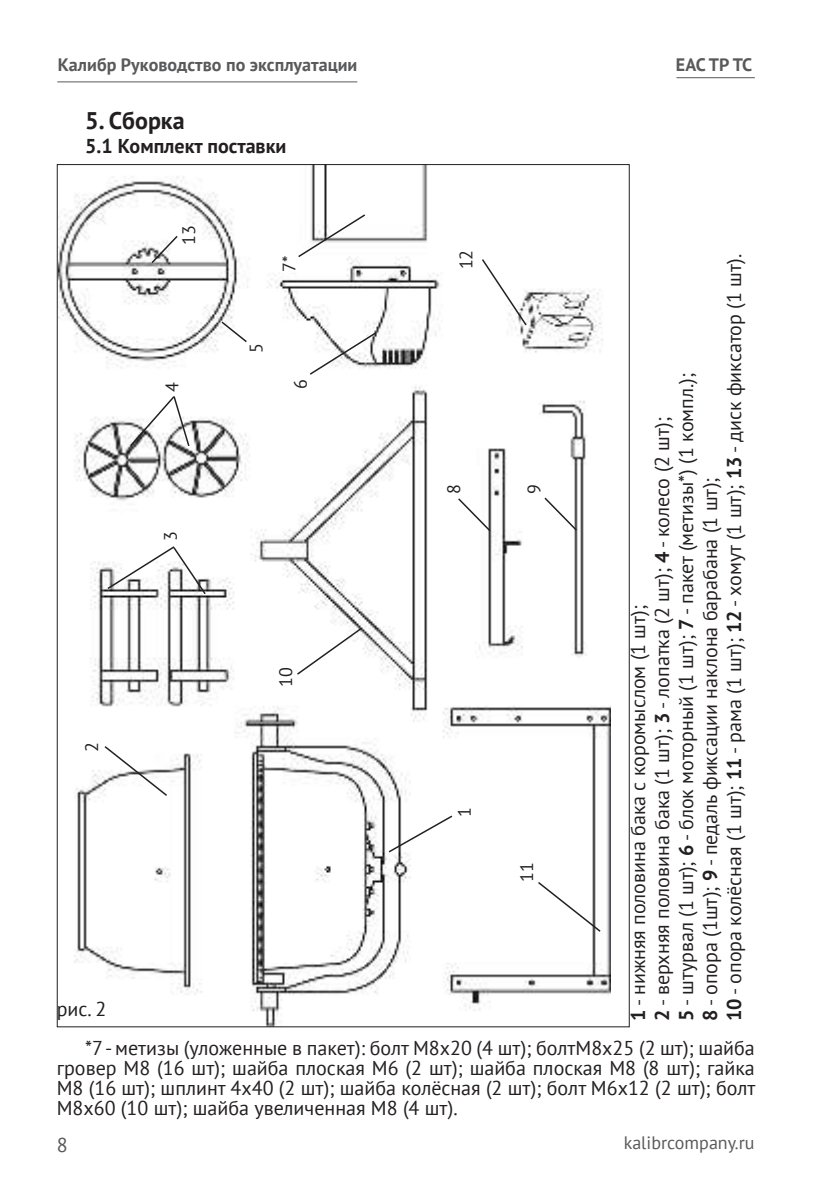
<style>
.page{position:relative;width:840px;height:1191px;background:#fff}
.page>*{position:absolute;margin:0;border:0;box-sizing:border-box;transform-origin:0 0}
.t1{font:700 24px "PT Sans";color:#231f20}
.t2{font:20px/24px "PT Sans";color:#231f20}
.t3{font:700 20px "PT Sans";color:#231f20}
.t4{font:20px "PT Sans";color:#58595b}
.t5{font:700 18px "PT Sans";color:#58595b}
.t6{font:18px "PT Sans";color:#231f20}
.t7{font:18px "PT Sans";color:#58595b}
.s1{font-weight:700}
</style>
<div class="page">
<hr style="left:57px;top:81px;width:300px;height:1px;background:#58595b">
<hr style="left:676px;top:77px;width:78px;height:1px;background:#58595b">
<img style="left:59px;top:166px;width:551px;height:859px">
<svg style="left:103px;top:744px;width:66px;height:53px"></svg>
<svg style="left:220px;top:320px;width:28px;height:24px"></svg>
<svg style="left:542px;top:496px;width:36px;height:36px"></svg>
<svg style="left:456px;top:497px;width:36px;height:36px"></svg>
<svg style="left:106px;top:545px;width:101px;height:51px"></svg>
<svg style="left:308px;top:330px;width:70px;height:46px"></svg>
<svg style="left:296px;top:213px;width:70px;height:46px"></svg>
<svg style="left:129px;top:394px;width:61px;height:54px"></svg>
<svg style="left:387px;top:814px;width:66px;height:40px"></svg>
<svg style="left:150px;top:234px;width:29px;height:31px"></svg>
<svg style="left:536px;top:880px;width:66px;height:53px"></svg>
<svg style="left:480px;top:257px;width:48px;height:70px"></svg>
<svg style="left:295px;top:626px;width:68px;height:50px"></svg>
<p class="t5" style="left:58px;top:53px;width:301px">Калибр Руководство по эксплуатации</p>
<p class="t1" style="left:85px;top:104px;width:101px">5. Сборка</p>
<p class="t3" style="left:85px;top:132px;width:203px">5.1 Комплект поставки</p>
<p class="t6" style="left:182px;top:245px;width:21px;rotate:-90deg">13</p>
<p class="t5" style="left:675px;top:52px;width:78px">EAC ТР ТС</p>
<p class="t6" style="left:459px;top:269px;width:21px;rotate:-90deg">12</p>
<p class="t2" style="left:625px;top:1021px;width:768px;rotate:-90deg"><span class="s1">1</span> - нижняя половина бака с коромыслом (1 шт);<br><span class="s1">2</span> - верхняя половина бака (1 шт); <span class="s1">3</span> - лопатка (2 шт); <span class="s1">4</span> - колесо (2 шт);<br><span class="s1">5</span> - штурвал (1 шт); <span class="s1">6</span> - блок моторный (1 шт); <span class="s1">7</span> - пакет (метизы*) (1 компл.);<br><span class="s1">8</span> - опора (1шт); <span class="s1">9</span> - педаль фиксации наклона барабана (1 шт);<br><span class="s1">10</span> - опора колёсная (1 шт); <span class="s1">11</span> - рама (1 шт); <span class="s1">12</span> - хомут (1 шт); <span class="s1">13</span> - диск фиксатор (1 шт).</p>
<p class="t2" style="left:57px;top:1037px;width:699px;line-height:20px;text-align:justify;text-indent:28px">*7 - метизы (уложенные в пакет): болт М8х20 (4 шт); болтМ8х25 (2 шт); шайба гровер М8 (16 шт); шайба плоская М6 (2 шт); шайба плоская М8 (8 шт); гайка М8 (16 шт); шплинт 4х40 (2 шт); шайба колёсная (2 шт); болт М6х12 (2 шт); болт М8х60 (10 шт); шайба увеличенная М8 (4 шт).</p>
<p class="t6" style="left:277px;top:272px;width:18px;rotate:-90deg">7*</p>
<p class="t6" style="left:244px;top:353px;width:11px;rotate:-90deg">5</p>
<p class="t6" style="left:294px;top:389px;width:11px;rotate:-90deg">6</p>
<p class="t6" style="left:161px;top:391px;width:11px;rotate:-90deg">4</p>
<p class="t6" style="left:442px;top:494px;width:11px;rotate:-90deg">8</p>
<p class="t6" style="left:522px;top:494px;width:11px;rotate:-90deg">9</p>
<p class="t6" style="left:164px;top:541px;width:11px;rotate:-90deg">3</p>
<p class="t6" style="left:279px;top:687px;width:21px;rotate:-90deg">10</p>
<p class="t6" style="left:85px;top:751px;width:11px;rotate:-90deg">2</p>
<p class="t6" style="left:457px;top:817px;width:11px;rotate:-90deg">1</p>
<p class="t6" style="left:520px;top:882px;width:21px;rotate:-90deg">11</p>
<p class="t2" style="left:57px;top:996px;width:51px">рис. 2</p>
<p class="t4" style="left:57px;top:1132px;width:12px">8</p>
<p class="t7" style="left:623px;top:1136px;width:132px">kalibrcompany.ru</p>
</div>
